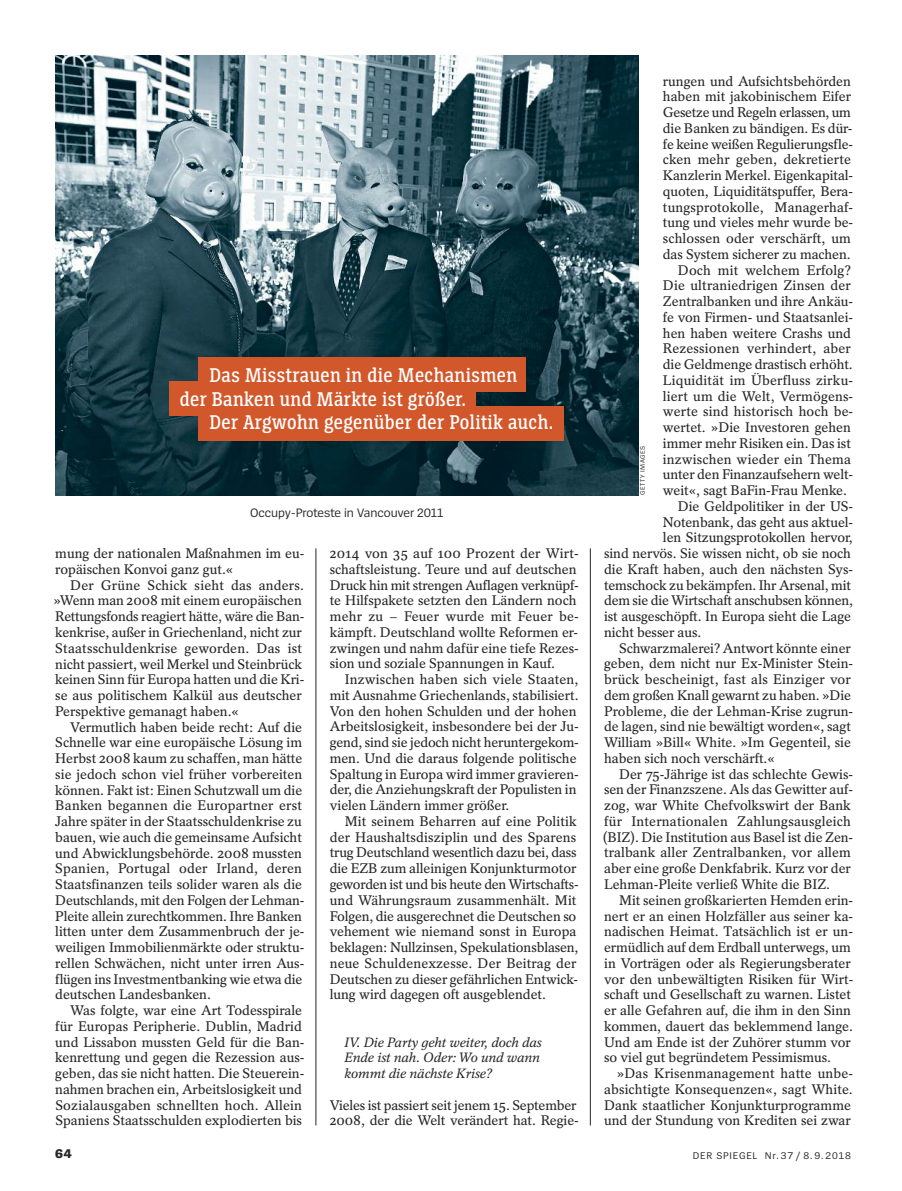
<style>
.page{position:relative;width:902px;height:1191px;background:#fff}
.page>*{position:absolute;margin:0;border:0;box-sizing:border-box;transform-origin:0 0}
.t1{font:600 20.7px/23.7px "Spiegel Slab 4 Cd";letter-spacing:.025em;color:#fff}
.t2{font:13.8px/15.8px "Spiegel Serif Text";color:#272526}
.t3{font:13.8px "Spiegel Serif Text";letter-spacing:-.02em;color:#272526}
.t4{font:italic 13.5px/15.8px "Spiegel Serif Text";color:#272526}
.t5{font:800 13.2px "Spiegel Sans 4";color:#272526}
.t6{font:12.75px "Spiegel Sans 4";color:#272526}
.t7{font:10.2px "Spiegel Sans 4";letter-spacing:.08em;color:#272526}
.t8{font:6.75px "Spiegel Sans 4";letter-spacing:.08em;color:#272526}
</style>
<div class="page">
<img style="left:55px;top:55px;width:583px;height:440px">
<hr style="left:315px;top:548px;width:1px;height:577px;background:#272526">
<hr style="left:590px;top:548px;width:1px;height:577px;background:#272526">
<div style="left:198px;top:357px;width:327px;height:34px;background:#d2582b"></div>
<div style="left:169px;top:381px;width:306px;height:34px;background:#d2582b"></div>
<div style="left:198px;top:406px;width:366px;height:34px;background:#d2582b"></div>
<h1 class="t1" style="left:180px;top:362px;width:339px;text-indent:30px">Das Misstrauen in die Mechanismen der Banken und Märkte ist größer.</h1>
<h1 class="t1" style="left:209px;top:409px;width:345px">Der Argwohn gegenüber der Politik auch.</h1>
<p class="t6" style="left:250px;top:504px;width:195px">Occupy-Proteste in Vancouver 2011</p>
<p class="t2" style="left:55px;top:545px;width:250px">mung der nationalen Maßnahmen im eu&shy;ropäischen Konvoi ganz gut.«</p>
<p class="t2" style="left:53px;top:577px;width:252px;text-indent:17px">Der Grüne Schick sieht das anders. »Wenn man 2008 mit einem europäischen Rettungsfonds reagiert hätte, wäre die Ban&shy;kenkrise, außer in Griechenland, nicht zur Staatsschuldenkrise geworden. Das ist nicht passiert, weil Merkel und Steinbrück keinen Sinn für Europa hatten und die Kri&shy;se aus politischem Kalkül aus deutscher Perspektive gemanagt haben.«</p>
<p class="t2" style="left:55px;top:719px;width:250px;text-indent:15px">Vermutlich haben beide recht: Auf die Schnelle war eine europäische Lösung im Herbst 2008 kaum zu schaffen, man hätte sie jedoch schon viel früher vorbereiten können. Fakt ist: Einen Schutzwall um die Banken begannen die Europartner erst Jahre später in der Staatsschuldenkrise zu bauen, wie auch die gemeinsame Aufsicht und Abwicklungsbehörde. 2008 mussten Spanien, Portugal oder Irland, deren Staatsfinanzen teils solider waren als die Deutschlands, mit den Folgen der Lehman-Pleite allein zurechtkommen. Ihre Banken litten unter dem Zusammenbruch der je&shy;weiligen Immobilienmärkte oder struktu&shy;rellen Schwächen, nicht unter irren Aus&shy;flügen ins Investmentbanking wie etwa die deutschen Landesbanken.</p>
<p class="t2" style="left:55px;top:1002px;width:250px;text-indent:15px">Was folgte, war eine Art Todesspirale für Europas Peripherie. Dublin, Madrid und Lissabon mussten Geld für die Ban&shy;kenrettung und gegen die Rezession aus&shy;geben, das sie nicht hatten. Die Steuerein&shy;nahmen brachen ein, Arbeitslosigkeit und Sozialausgaben schnellten hoch. Allein Spaniens Staatsschulden explodierten bis</p>
<p class="t2" style="left:330px;top:545px;width:251px">2014 von 35 auf 100 Prozent der Wirt&shy;schaftsleistung. Teure und auf deutschen Druck hin mit strengen Auflagen verknüpf&shy;te Hilfspakete setzten den Ländern noch mehr zu – Feuer wurde mit Feuer be&shy;kämpft. Deutschland wollte Reformen er&shy;zwingen und nahm dafür eine tiefe Rezes&shy;sion und soziale Spannungen in Kauf.</p>
<p class="t2" style="left:330px;top:671px;width:250px;text-indent:15px">Inzwischen haben sich viele Staaten, mit Ausnahme Griechenlands, stabilisiert.<br>Von den hohen Schulden und der hohen Arbeitslosigkeit, insbesondere bei der Ju&shy;gend, sind sie jedoch nicht heruntergekom&shy;men. Und die daraus folgende politische Spaltung in Europa wird immer gravieren&shy;der, die Anziehungskraft der Populisten in vielen Ländern immer größer.</p>
<p class="t2" style="left:329px;top:813px;width:250px;text-indent:15px">Mit seinem Beharren auf eine Politik der Haushaltsdisziplin und des Sparens trug Deutschland wesentlich dazu bei, dass die EZB zum alleinigen Konjunkturmotor geworden ist und bis heute den Wirtschafts&shy;und Währungsraum zusammenhält. Mit Folgen, die ausgerechnet die Deutschen so vehement wie niemand sonst in Europa beklagen: Nullzinsen, Spekulationsblasen, neue Schuldenexzesse. Der Beitrag der Deutschen zu dieser gefährlichen Entwick&shy;lung wird dagegen oft ausgeblendet.</p>
<p class="t4" style="left:344px;top:1034px;width:199px">IV. Die Party geht weiter, doch das<br>Ende ist nah. Oder: Wo und wann kommt die nächste Krise?</p>
<p class="t2" style="left:330px;top:1097px;width:250px">Vieles ist passiert seit jenem 15. September<br>2008, der die Welt verändert hat. Regie-</p>
<p class="t2" style="left:663px;top:73px;width:189px">rungen und Aufsichtsbehörden</p>
<p class="t2" style="left:663px;top:89px;width:189px">haben mit jakobinischem Eifer</p>
<p class="t3" style="left:663px;top:104px;width:189px">Gesetze und Regeln erlassen, um</p>
<p class="t2" style="left:663px;top:120px;width:191px">die Banken zu bändigen. Es dür-</p>
<p class="t2" style="left:663px;top:136px;width:192px">fe keine weißen Regulierungsfle-</p>
<p class="t2" style="left:663px;top:152px;width:189px">cken mehr geben, dekretierte</p>
<p class="t2" style="left:663px;top:167px;width:192px">Kanzlerin Merkel. Eigenkapital-</p>
<p class="t2" style="left:663px;top:183px;width:191px">quoten, Liquiditätspuffer, Bera-</p>
<p class="t2" style="left:663px;top:199px;width:192px">tungsprotokolle, Managerhaf-</p>
<p class="t2" style="left:663px;top:215px;width:192px">tung und vieles mehr wurde be-</p>
<p class="t2" style="left:663px;top:230px;width:189px">schlossen oder verschärft, um</p>
<p class="t2" style="left:663px;top:246px;width:189px">das System sicherer zu machen.</p>
<p class="t2" style="left:677px;top:262px;width:174px">Doch mit welchem Erfolg?</p>
<p class="t2" style="left:663px;top:278px;width:189px">Die ultraniedrigen Zinsen der</p>
<p class="t2" style="left:663px;top:293px;width:192px">Zentralbanken und ihre Ankäu-</p>
<p class="t2" style="left:663px;top:309px;width:192px">fe von Firmen- und Staatsanlei-</p>
<p class="t2" style="left:663px;top:325px;width:189px">hen haben weitere Crashs und</p>
<p class="t2" style="left:663px;top:341px;width:189px">Rezessionen verhindert, aber</p>
<p class="t2" style="left:663px;top:356px;width:191px">die Geldmenge drastisch erhöht.</p>
<p class="t2" style="left:663px;top:372px;width:192px">Liquidität im Überfluss zirku-</p>
<p class="t2" style="left:663px;top:388px;width:192px">liert um die Welt, Vermögens-</p>
<p class="t2" style="left:663px;top:404px;width:192px">werte sind historisch hoch be-</p>
<p class="t2" style="left:663px;top:419px;width:189px">wertet. »Die Investoren gehen</p>
<p class="t2" style="left:663px;top:435px;width:189px">immer mehr Risiken ein. Das ist</p>
<p class="t2" style="left:663px;top:451px;width:189px">inzwischen wieder ein Thema</p>
<p class="t2" style="left:663px;top:467px;width:192px">unter den Finanzaufsehern welt-</p>
<p class="t2" style="left:663px;top:482px;width:185px">weit«, sagt BaFin-Frau Menke.</p>
<p class="t2" style="left:677px;top:498px;width:177px">Die Geldpolitiker in der US-</p>
<p class="t2" style="left:663px;top:514px;width:192px">Notenbank, das geht aus aktuel-</p>
<p class="t2" style="left:663px;top:530px;width:191px">len Sitzungsprotokollen hervor,</p>
<p class="t2" style="left:604px;top:545px;width:248px">sind nervös. Sie wissen nicht, ob sie noch</p>
<p class="t2" style="left:604px;top:561px;width:250px">die Kraft haben, auch den nächsten Sys-</p>
<p class="t2" style="left:604px;top:577px;width:248px">temschock zu bekämpfen. Ihr Arsenal, mit</p>
<p class="t2" style="left:604px;top:593px;width:250px">dem sie die Wirtschaft anschubsen können,</p>
<p class="t2" style="left:604px;top:608px;width:248px">ist ausgeschöpft. In Europa sieht die Lage</p>
<p class="t2" style="left:604px;top:624px;width:99px">nicht besser aus.</p>
<p class="t2" style="left:619px;top:640px;width:233px">Schwarzmalerei? Antwort könnte einer</p>
<p class="t2" style="left:604px;top:656px;width:250px">geben, dem nicht nur Ex-Minister Stein-</p>
<p class="t2" style="left:604px;top:671px;width:248px">brück bescheinigt, fast als Einziger vor</p>
<p class="t2" style="left:604px;top:687px;width:248px">dem großen Knall gewarnt zu haben. »Die</p>
<p class="t2" style="left:604px;top:703px;width:250px">Probleme, die der Lehman-Krise zugrun-</p>
<p class="t2" style="left:604px;top:719px;width:248px">de lagen, sind nie bewältigt worden«, sagt</p>
<p class="t2" style="left:604px;top:734px;width:248px">William »Bill« White. »Im Gegenteil, sie</p>
<p class="t2" style="left:604px;top:750px;width:172px">haben sich noch verschärft.«</p>
<p class="t2" style="left:619px;top:766px;width:236px">Der 75-Jährige ist das schlechte Gewis-</p>
<p class="t2" style="left:604px;top:782px;width:250px">sen der Finanzszene. Als das Gewitter auf-</p>
<p class="t2" style="left:604px;top:797px;width:248px">zog, war White Chefvolkswirt der Bank</p>
<p class="t2" style="left:604px;top:813px;width:248px">für Internationalen Zahlungsausgleich</p>
<p class="t2" style="left:602px;top:829px;width:252px">(BIZ). Die Institution aus Basel ist die Zen-</p>
<p class="t2" style="left:604px;top:845px;width:248px">tralbank aller Zentralbanken, vor allem</p>
<p class="t2" style="left:604px;top:860px;width:248px">aber eine große Denkfabrik. Kurz vor der</p>
<p class="t2" style="left:604px;top:876px;width:227px">Lehman-Pleite verließ White die BIZ.</p>
<p class="t2" style="left:619px;top:892px;width:236px">Mit seinen großkarierten Hemden erin-</p>
<p class="t2" style="left:604px;top:908px;width:250px">nert er an einen Holzfäller aus seiner ka-</p>
<p class="t2" style="left:604px;top:923px;width:250px">nadischen Heimat. Tatsächlich ist er un -</p>
<p class="t2" style="left:604px;top:939px;width:248px">ermüdlich auf dem Erdball unterwegs, um</p>
<p class="t2" style="left:604px;top:955px;width:248px">in Vorträgen oder als Regierungsberater</p>
<p class="t2" style="left:604px;top:971px;width:251px">vor den unbewältigten Risiken für Wirt-</p>
<p class="t2" style="left:604px;top:986px;width:248px">schaft und Gesellschaft zu warnen. Listet</p>
<p class="t2" style="left:604px;top:1002px;width:248px">er alle Gefahren auf, die ihm in den Sinn</p>
<p class="t2" style="left:604px;top:1018px;width:250px">kommen, dauert das beklemmend lange.</p>
<p class="t2" style="left:604px;top:1034px;width:248px">Und am Ende ist der Zuhörer stumm vor</p>
<p class="t2" style="left:604px;top:1049px;width:228px">so viel gut begründetem Pessimismus.</p>
<p class="t2" style="left:616px;top:1065px;width:238px">»Das Krisenmanagement hatte unbe -</p>
<p class="t2" style="left:604px;top:1081px;width:250px">absichtigte Konsequenzen«, sagt White.</p>
<p class="t2" style="left:604px;top:1097px;width:248px">Dank staatlicher Konjunkturprogramme</p>
<p class="t2" style="left:604px;top:1112px;width:248px">und der Stundung von Krediten sei zwar</p>
<p class="t8" style="left:638px;top:495px;width:51px;rotate:-90deg">GETTY IMAGES</p>
<p class="t5" style="left:55px;top:1145px;width:18px">64</p>
<p class="t7" style="left:692px;top:1149px;width:159px">DER SPIEGEL Nr. 37 / 8. 9. 2018</p>
</div>
